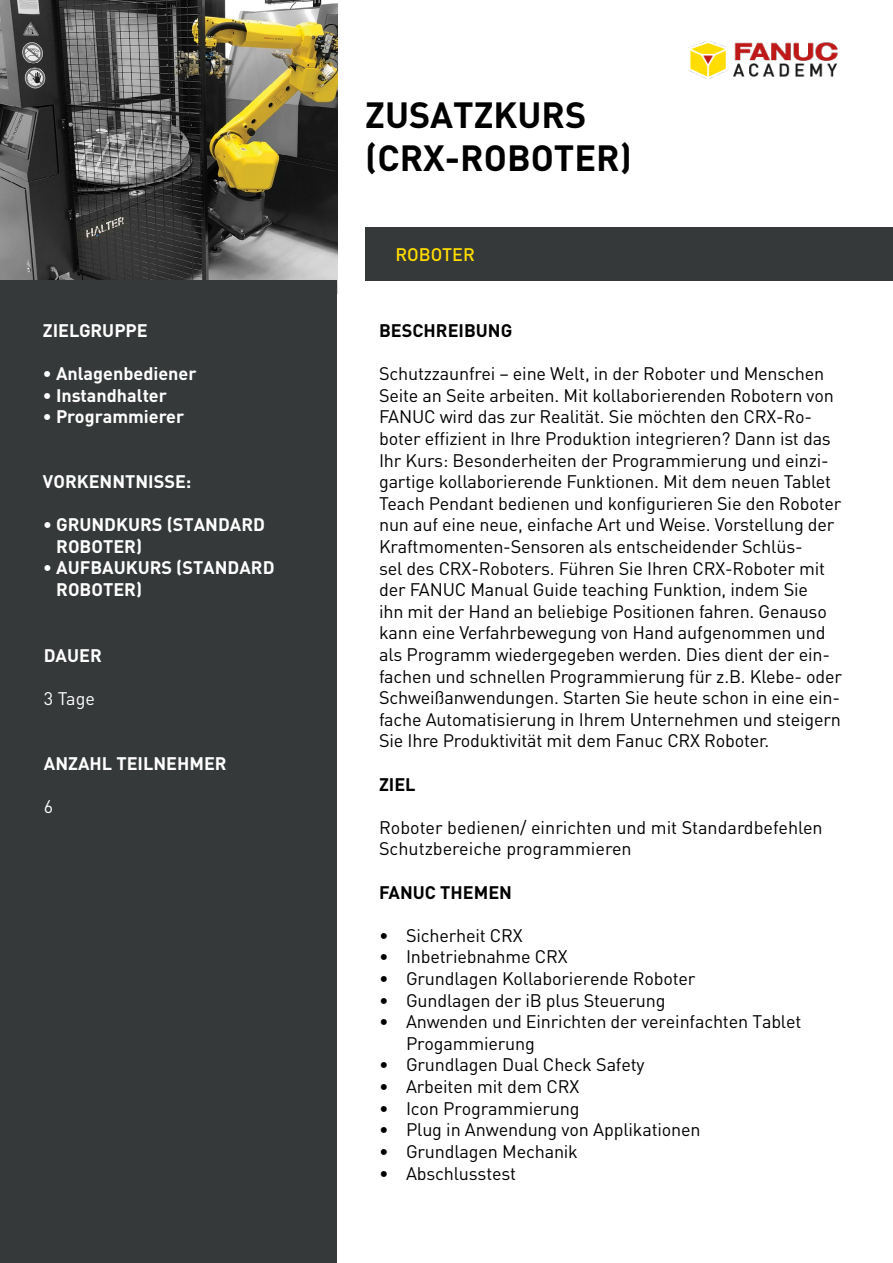
<style>
.page{position:relative;width:893px;height:1263px;background:#fff}
.page>*{position:absolute;margin:0;border:0;box-sizing:border-box;transform-origin:0 0}
.t1{font:700 36px/43.2px "DIN Pro";color:#000}
.t2{font:18px/21.6px "DIN Pro";letter-spacing:-.01em;color:#000}
.t3{font:700 18px/21.6px "DIN Pro";color:#fff}
.t4{font:700 18px "DIN Pro";color:#000}
.t5{font:500 18px "DIN Pro";color:#fd0}
.t6{font:18px "DIN Pro";color:#fff}
</style>
<div class="page">
<img style="left:689px;top:41px;width:149px;height:38px">
<img style="left:0;top:0;width:337px;height:281px">
<div style="left:366px;top:227px;width:527px;height:54px;background:#363939"></div>
<div style="left:0;top:281px;width:337px;height:982px;background:#363939"></div>
<p class="t3" style="left:43px;top:319px;width:106px">ZIELGRUPPE</p>
<p class="t3" style="left:43px;top:362px;width:155px">• Anlagenbediener</p>
<p class="t3" style="left:43px;top:384px;width:126px">• Instandhalter</p>
<p class="t3" style="left:43px;top:405px;width:143px">• Programmierer</p>
<p class="t3" style="left:43px;top:470px;width:150px">VORKENNTNISSE:</p>
<p class="t3" style="left:56px;top:513px;width:210px;text-indent:-13px">• GRUNDKURS (STANDARD<br>ROBOTER)</p>
<p class="t3" style="left:56px;top:556px;width:220px;text-indent:-13px">• AUFBAUKURS (STANDARD<br>ROBOTER)</p>
<p class="t3" style="left:44px;top:644px;width:59px">DAUER</p>
<p class="t6" style="left:44px;top:687px;width:53px">3 Tage</p>
<p class="t3" style="left:44px;top:752px;width:184px">ANZAHL TEILNEHMER</p>
<p class="t6" style="left:44px;top:795px;width:11px">6</p>
<h1 class="t1" style="left:365px;top:92px;width:268px">ZUSATZKURS (CRX-ROBOTER)</h1>
<p class="t5" style="left:395px;top:243px;width:81px">ROBOTER</p>
<p class="t4" style="left:379px;top:318px;width:135px">BESCHREIBUNG</p>
<p class="t2" style="left:379px;top:362px;width:465px">Schutzzaunfrei – eine Welt, in der Roboter und Menschen Seite an Seite arbeiten. Mit kollaborierenden Robotern von FANUC wird das zur Realität. Sie möchten den CRX-Ro&shy;boter effizient in Ihre Produktion integrieren? Dann ist das Ihr Kurs: Besonderheiten der Programmierung und einzi&shy;gartige kollaborierende Funktionen. Mit dem neuen Tablet Teach Pendant bedienen und konfigurieren Sie den Roboter nun auf eine neue, einfache Art und Weise. Vorstellung der Kraftmomenten-Sensoren als entscheidender Schlüs-<br>sel des CRX-Roboters. Führen Sie Ihren CRX-Roboter mit der FANUC Manual Guide teaching Funktion, indem Sie<br>ihn mit der Hand an beliebige Positionen fahren. Genauso kann eine Verfahrbewegung von Hand aufgenommen und als Programm wiedergegeben werden. Dies dient der ein&shy;fachen und schnellen Programmierung für z.B. Klebe- oder Schweißanwendungen. Starten Sie heute schon in eine ein&shy;fache Automatisierung in Ihrem Unternehmen und steigern Sie Ihre Produktivität mit dem Fanuc CRX Roboter.</p>
<p class="t4" style="left:379px;top:772px;width:38px">ZIEL</p>
<p class="t2" style="left:379px;top:816px;width:445px">Roboter bedienen/ einrichten und mit Standardbefehlen<br>Schutzbereiche programmieren</p>
<p class="t4" style="left:379px;top:880px;width:134px">FANUC THEMEN</p>
<p class="t2" style="left:379px;top:924px;width:145px">• Sicherheit CRX</p>
<p class="t2" style="left:379px;top:946px;width:190px">• Inbetriebnahme CRX</p>
<p class="t2" style="left:379px;top:967px;width:318px">• Grundlagen Kollaborierende Roboter</p>
<p class="t2" style="left:379px;top:989px;width:288px">• Gundlagen der iB plus Steuerung</p>
<p class="t2" style="left:406px;top:1010px;width:397px;text-indent:-27px">• Anwenden und Einrichten der vereinfachten Tablet<br>Progammierung</p>
<p class="t2" style="left:379px;top:1054px;width:267px">• Grundlagen Dual Check Safety</p>
<p class="t2" style="left:379px;top:1075px;width:202px">• Arbeiten mit dem CRX</p>
<p class="t2" style="left:379px;top:1097px;width:202px">• Icon Programmierung</p>
<p class="t2" style="left:379px;top:1118px;width:323px">• Plug in Anwendung von Applikationen</p>
<p class="t2" style="left:379px;top:1140px;width:200px">• Grundlagen Mechanik</p>
<p class="t2" style="left:379px;top:1162px;width:139px">• Abschlusstest</p>
</div>
